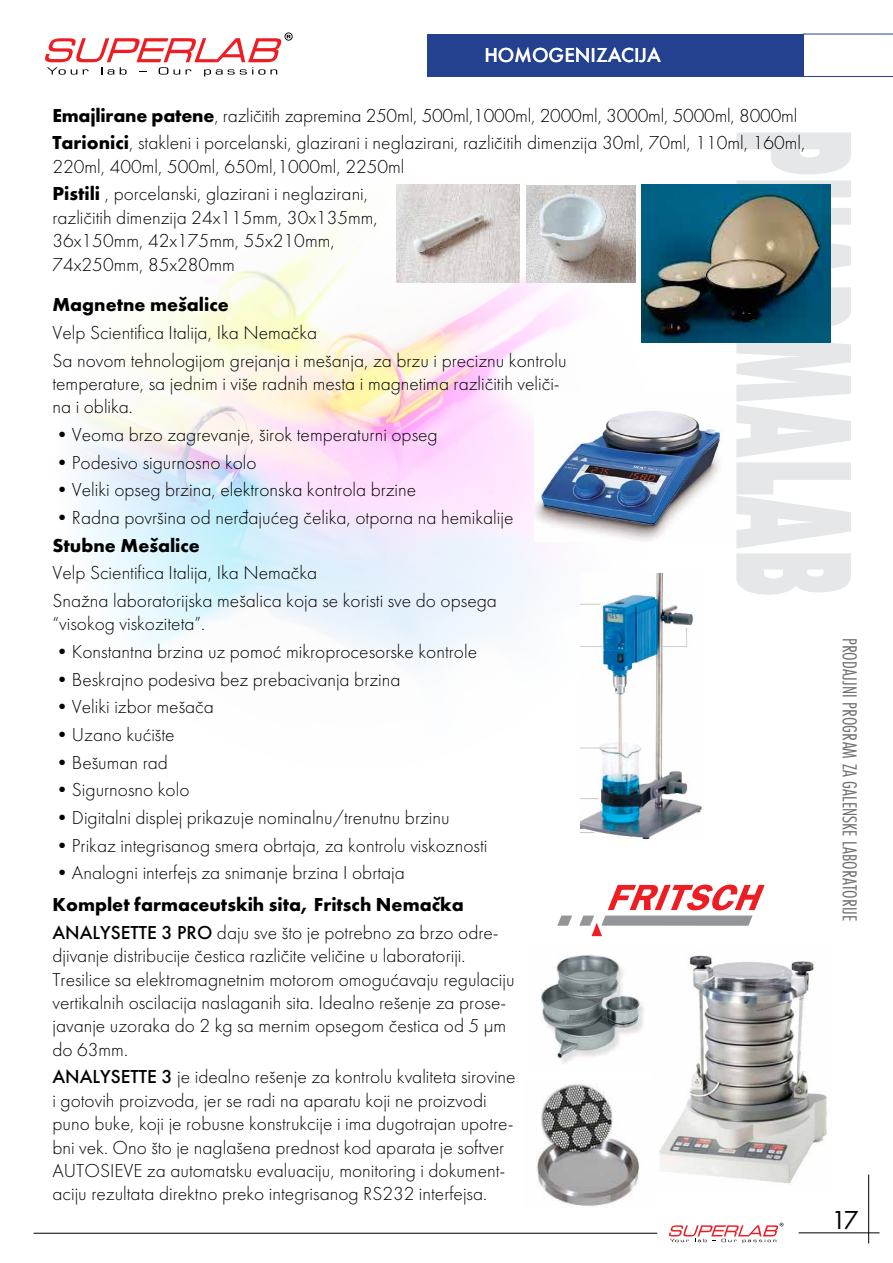
<style>
.page{position:relative;width:893px;height:1263px;background:#fff}
.page>*{position:absolute;margin:0;border:0;box-sizing:border-box;transform-origin:0 0}
.t1{font:800 171.75px "Futura PT";color:#e6e7e8;scale:.42 1}
.t2{font:27px "Futura PT";color:#000}
.t3{font:21px "Futura PT Cond";color:#6d6e71}
.t4{font:500 21px "Futura PT";color:#fff}
.t5{font:300 19.5px/23.4px "Futura PT";color:#000}
.t6{font:700 19.5px/27.6px "Futura PT";color:#000}
.s1{font-weight:700}
.s2{font-weight:500}
.s3{font-weight:300}
</style>
<div class="page">
<hr style="left:799px;top:1232px;width:80px;height:1px;background:#000">
<hr style="left:868px;top:1174px;width:1px;height:69px;background:#000">
<hr style="left:34px;top:1233px;width:623px;height:1px;background:#000">
<div style="left:427px;top:34px;width:376px;height:42px;background:#24418f"></div>
<svg style="left:803px;top:34px;width:90px;height:42px"></svg>
<svg style="left:669px;top:1223px;width:114px;height:20px"></svg>
<svg style="left:45px;top:32px;width:248px;height:44px"></svg>
<img style="left:79px;top:184px;width:563px;height:483px">
<img style="left:526px;top:185px;width:110px;height:98px">
<img style="left:396px;top:184px;width:124px;height:99px">
<img style="left:642px;top:184px;width:188px;height:159px">
<img style="left:540px;top:955px;width:104px;height:109px">
<img style="left:536px;top:1084px;width:104px;height:123px">
<img style="left:659px;top:955px;width:168px;height:230px">
<svg style="left:557px;top:915px;width:15px;height:11px"></svg>
<svg style="left:579px;top:884px;width:186px;height:52px"></svg>
<img style="left:535px;top:393px;width:188px;height:148px">
<img style="left:580px;top:573px;width:122px;height:267px">
<p class="t4" style="left:484px;top:42px;width:178px">HOMOGENIZACIJA</p>
<p class="t5" style="left:52px;top:101px;width:755px;line-height:27.6px"><span class="s1">Emajlirane patene</span>, različitih zapremina 250ml, 500ml,1000ml, 2000ml, 3000ml, 5000ml, 8000ml<br><span class="s1">Tarionici</span>, stakleni i porcelanski, glazirani i neglazirani, različitih dimenzija 30ml, 70ml, 110ml, 160ml,</p>
<p class="t5" style="left:52px;top:153px;width:353px;line-height:27.6px">220ml, 400ml, 500ml, 650ml,1000ml, 2250ml<br><span class="s1">Pistili</span> , porcelanski, glazirani i neglazirani,</p>
<p class="t5" style="left:52px;top:206px;width:327px">različitih dimenzija 24x115mm, 30x135mm,<br>36x150mm, 42x175mm, 55x210mm,<br>74x250mm, 85x280mm</p>
<h1 class="t1" style="left:903px;top:128px;width:1120px;rotate:90deg">PHARMALAB</h1>
<p class="t6" style="left:52px;top:290px;width:178px">Magnetne mešalice</p>
<p class="t5" style="left:52px;top:319px;width:516px;line-height:27.6px">Velp Scientifica Italija, Ika Nemačka<br>Sa novom tehnologijom grejanja i mešanja, za brzu i preciznu kontrolu</p>
<p class="t5" style="left:52px;top:372px;width:509px">temperature, sa jednim i više radnih mesta i magnetima različitih veliči&shy;na i oblika.</p>
<p class="t5" style="left:52px;top:423px;width:387px">•Veoma brzo zagrevanje, širok temperaturni opseg</p>
<p class="t5" style="left:52px;top:451px;width:206px">•Podesivo sigurnosno kolo</p>
<p class="t5" style="left:52px;top:478px;width:365px">•Veliki opseg brzina, elektronska kontrola brzine</p>
<p class="t5" style="left:52px;top:506px;width:462px">•Radna površina od nerđajućeg čelika, otporna na hemikalije</p>
<p class="t6" style="left:52px;top:531px;width:149px">Stubne Mešalice</p>
<p class="t5" style="left:52px;top:559px;width:446px;line-height:27.6px">Velp Scientifica Italija, Ika Nemačka<br>Snažna laboratorijska mešalica koja se koristi sve do opsega</p>
<p class="t5" style="left:52px;top:612px;width:154px">“visokog viskoziteta”.</p>
<p class="t5" style="left:52px;top:640px;width:426px">•Konstantna brzina uz pomoć mikroprocesorske kontrole</p>
<p class="t5" style="left:52px;top:668px;width:349px">•Beskrajno podesiva bez prebacivanja brzina</p>
<p class="t5" style="left:52px;top:695px;width:163px">•Veliki izbor mešača</p>
<p class="t5" style="left:52px;top:723px;width:124px">•Uzano kućište</p>
<p class="t5" style="left:52px;top:751px;width:117px">•Bešuman rad</p>
<p class="t5" style="left:52px;top:778px;width:139px">•Sigurnosno kolo</p>
<p class="t5" style="left:52px;top:806px;width:399px">•Digitalni displej prikazuje nominalnu/trenutnu brzinu</p>
<p class="t5" style="left:52px;top:833px;width:436px">•Prikaz integrisanog smera obrtaja, za kontrolu viskoznosti</p>
<p class="t5" style="left:52px;top:861px;width:354px">•Analogni interfejs za snimanje brzina I obrtaja</p>
<p class="t3" style="left:862px;top:638px;width:285px;rotate:90deg">PRODAJJNI PROGRAM ZA GALENSKE LABORATORIJE</p>
<p class="t6" style="left:52px;top:890px;width:446px">Komplet farmaceutskih sita, Fritsch Nemačka<br><span class="s2">ANALYSETTE 3 PRO</span> <span class="s3">daju sve što je potrebno za brzo odre-</span></p>
<p class="t5" style="left:52px;top:944px;width:464px">djivanje distribucije čestica različite veličine u laboratoriji.<br>Tresilice sa elektromagnetnim motorom omogućavaju regulaciju vertikalnih oscilacija naslaganih sita. Idealno rešenje za prose&shy;javanje uzoraka do 2 kg sa mernim opsegom čestica od 5 µm do 63mm.</p>
<p class="t5" style="left:52px;top:1065px;width:465px"><span class="s2">ANALYSETTE 3</span> je idealno rešenje za kontrolu kvaliteta sirovine i gotovih proizvoda, jer se radi na aparatu koji ne proizvodi puno buke, koji je robusne konstrukcije i ima dugotrajan upotre&shy;bni vek. Ono što je naglašena prednost kod aparata je softver AUTOSIEVE za automatsku evaluaciju, monitoring i dokument&shy;aciju rezultata direktno preko integrisanog RS232 interfejsa.</p>
<h2 class="t2" style="left:831px;top:1204px;width:29px">17</h2>
</div>
